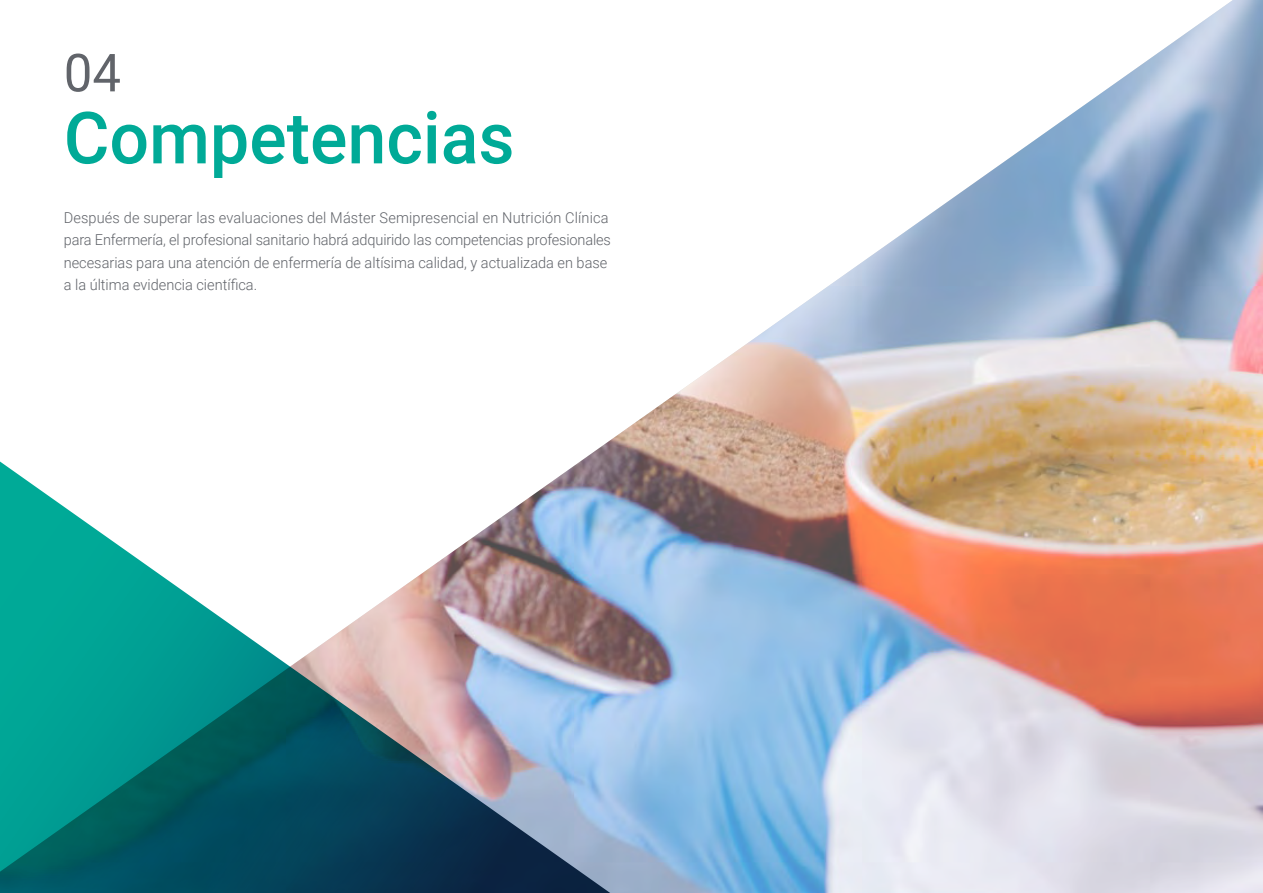
<style>
.page{position:relative;width:1263px;height:893px;background:#fff}
.page>*{position:absolute;margin:0;border:0;box-sizing:border-box;transform-origin:0 0}
.t1{font:500 72px "Roboto";color:#00aa97}
.t2{font:52.5px "Roboto";color:#61646a}
.t3{font:300 15px/22.5px "Roboto";color:#61646a}
</style>
<div class="page">
<img style="left:602px;top:0;width:661px;height:893px">
<svg style="left:0;top:446px;width:640px;height:447px"></svg>
<h2 class="t2" style="left:64px;top:36px;width:59px">04</h2>
<h1 class="t1" style="left:64px;top:87px;width:452px">Competencias</h1>
<p class="t3" style="left:64px;top:206px;width:549px">Después de superar las evaluaciones del Máster Semipresencial en Nutrición Clínica para Enfermería, el profesional sanitario habrá adquirido las competencias profesionales necesarias para una atención de enfermería de altísima calidad, y actualizada en base a la última evidencia científica.</p>
</div>
